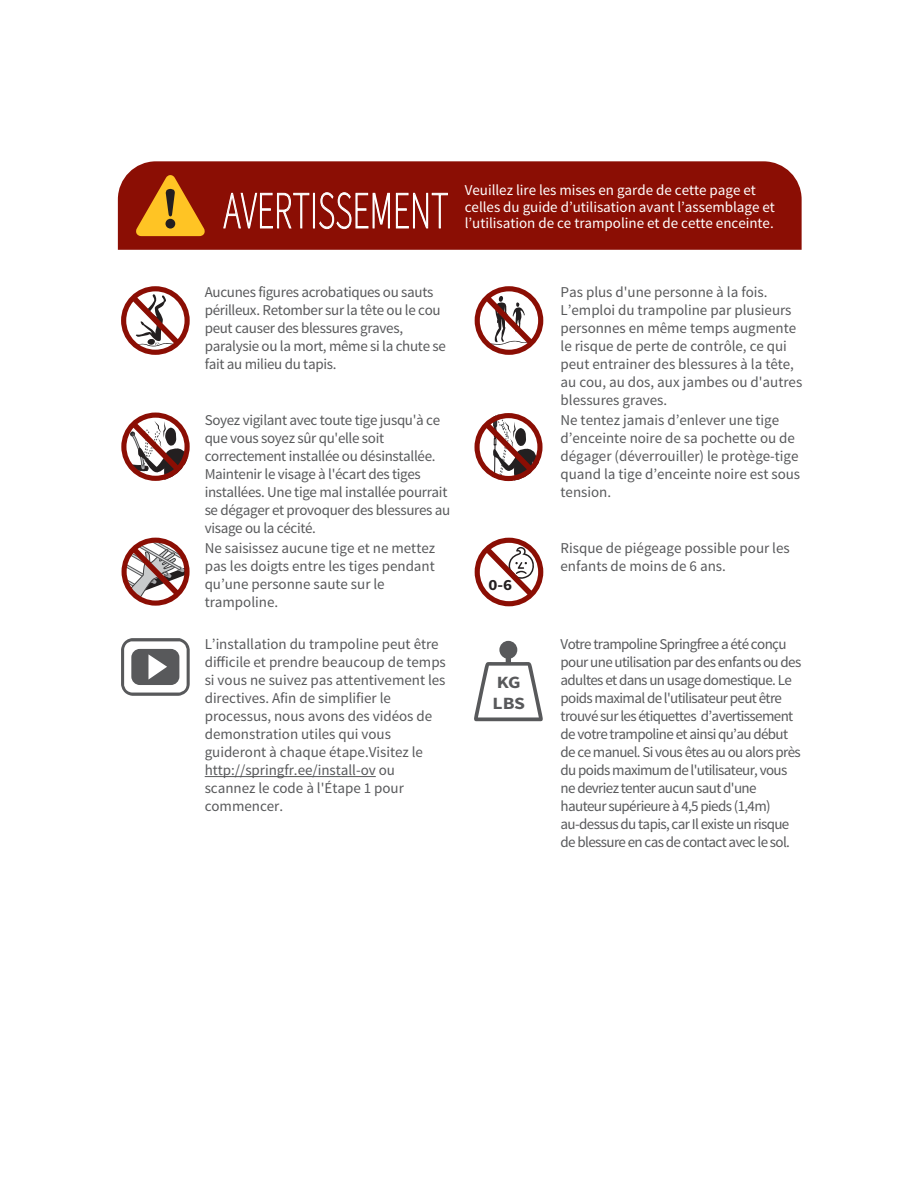
<style>
.page{position:relative;width:918px;height:1188px;background:#fff}
.page>*{position:absolute;margin:0;border:0;box-sizing:border-box;transform-origin:0 0}
.t1{font:200 52.5px "Source Sans Pro";letter-spacing:.01em;color:#fff;scale:.63 1}
.t2{font:700 17.25px/20.7px "Source Sans Pro";color:#58595b;scale:1.14 1}
.t3{font:700 15.6px "Source Sans Pro";color:#231f20;scale:1.09 1}
.t4{font:15px/18px "Source Sans Pro";color:#58595b}
.t5{font:15px/18px "Source Sans Pro";letter-spacing:-.04em;color:#58595b}
.t6{font:15px/18px "Source Sans Pro";letter-spacing:-.02em;color:#58595b}
.t7{font:15px/16.5px "Source Sans Pro";color:#fff}
</style>
<div class="page">
<hr style="left:205px;top:776px;width:171px;height:1px;background:#58595b">
<svg style="left:121px;top:638px;width:69px;height:58px"></svg>
<svg style="left:474px;top:641px;width:69px;height:81px"></svg>
<svg style="left:121px;top:413px;width:69px;height:68px"></svg>
<svg style="left:474px;top:413px;width:69px;height:68px"></svg>
<svg style="left:121px;top:286px;width:69px;height:69px"></svg>
<svg style="left:475px;top:286px;width:68px;height:69px"></svg>
<svg style="left:122px;top:538px;width:68px;height:68px"></svg>
<svg style="left:475px;top:538px;width:68px;height:68px"></svg>
<div style="left:118px;top:161px;width:684px;height:89px;background:#8b0e04"></div>
<svg style="left:136px;top:175px;width:69px;height:61px;background:#c46f16"></svg>
<div style="left:166px;top:219px;width:9px;height:10px;background:#231f20;border-radius:50%"></div>
<svg style="left:223px;top:192px;width:167px;height:37px;background:#a5443c"></svg>
<svg style="left:396px;top:193px;width:52px;height:36px;background:#a5443d"></svg>
<h1 class="t1" style="left:224px;top:191px;width:358px">AVERTISSEMENT</h1>
<p class="t7" style="left:465px;top:183px;width:312px">Veuillez lire les mises en garde de cette page et celles du guide d’utilisation avant l’assemblage et l’utilisation de ce trampoline et de cette enceinte.</p>
<p class="t6" style="left:205px;top:285px;width:243px">Aucunes figures acrobatiques ou sauts périlleux. Retomber sur la tête ou le cou peut causer des blessures graves, paralysie ou la mort, même si la chute se fait au milieu du tapis.</p>
<p class="t4" style="left:561px;top:285px;width:243px">Pas plus d'une personne à la fois.<br>L’emploi du trampoline par plusieurs personnes en même temps augmente le risque de perte de contrôle, ce qui peut entrainer des blessures à la tête, au cou, au dos, aux jambes ou d'autres blessures graves.</p>
<p class="t6" style="left:205px;top:412px;width:247px">Soyez vigilant avec toute tige jusqu'à ce que vous soyez sûr qu'elle soit correctement installée ou désinstallée.<br>Maintenir le visage à l'écart des tiges installées. Une tige mal installée pourrait se dégager et provoquer des blessures au visage ou la cécité.</p>
<p class="t4" style="left:561px;top:412px;width:241px">Ne tentez jamais d’enlever une tige d’enceinte noire de sa pochette ou de dégager (déverrouiller) le protège-tige quand la tige d’enceinte noire est sous tension.</p>
<p class="t4" style="left:561px;top:541px;width:231px">Risque de piégeage possible pour les enfants de moins de 6 ans.</p>
<p class="t4" style="left:205px;top:541px;width:232px">Ne saisissez aucune tige et ne mettez pas les doigts entre les tiges pendant qu’une personne saute sur le trampoline.</p>
<p class="t3" style="left:488px;top:576px;width:23px">0-6</p>
<p class="t4" style="left:205px;top:636px;width:243px">L’installation du trampoline peut être difficile et prendre beaucoup de temps si vous ne suivez pas attentivement les directives. Afin de simplifier le processus, nous avons des vidéos de demonstration utiles qui vous guideront à chaque étape.Visitez le http://springfr.ee/install-ov ou scannez le code à l'Étape 1 pour commencer.</p>
<p class="t5" style="left:561px;top:636px;width:242px">Votre trampoline Springfree a été conçu pour une utilisation par des enfants ou des adultes et dans un usage domestique. Le poids maximal de l'utilisateur peut être trouvé sur les étiquettes d’avertissement de votre trampoline et ainsi qu’au début de ce manuel. Si vous êtes au ou alors près du poids maximum de l'utilisateur, vous ne devriez tenter aucun saut d'une hauteur supérieure à 4,5 pieds (1,4m) au-dessus du tapis, car Il existe un risque de blessure en cas de contact avec le sol.</p>
<p class="t2" style="left:493px;top:672px;width:30px">KG<br>LBS</p>
</div>
